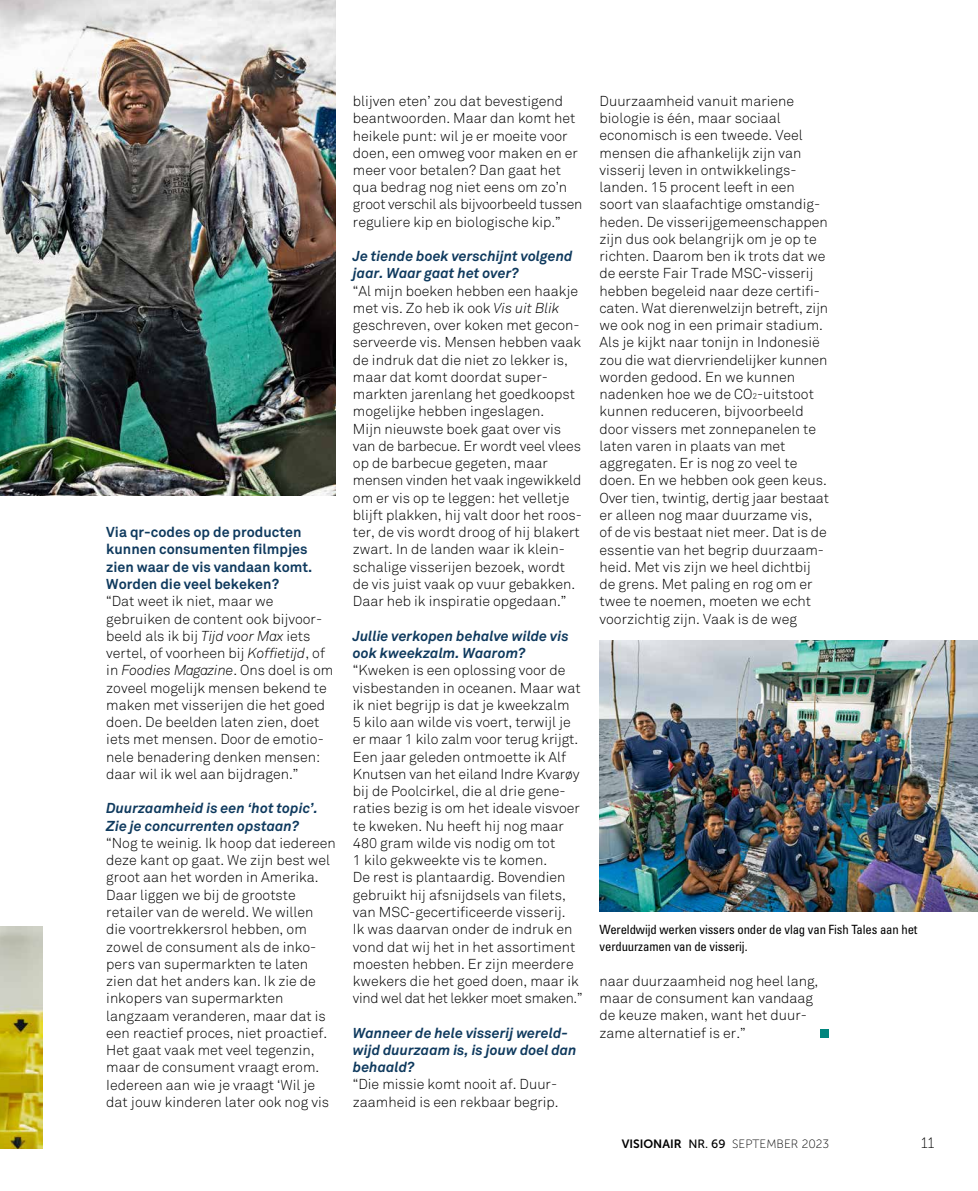
<style>
.page{position:relative;width:978px;height:1191px;background:#fff}
.page>*{position:absolute;margin:0;border:0;box-sizing:border-box;transform-origin:0 0}
.t1{font:15px "Museo Sans 100";color:#000}
.t2{font:300 14.25px/17.2px "Akkurat";color:#000}
.t3{font:italic 700 14.25px/17.2px "Akkurat";color:#0f3a5e}
.t4{font:700 14.25px/17.2px "Akkurat";color:#0f3a5e}
.t5{font:condensed 12.75px/17.2px "Univers LT Std";letter-spacing:-.01em;color:#000}
.t6{font:12px "Museo Sans 100";color:#000}
.s1{font-style:italic}
.s2{font-size:8.25px}
.s3{font-family:"Museo Sans 700"}
.s4{font-family:"Museo Sans 500"}
</style>
<div class="page">
<img style="left:600px;top:641px;width:378px;height:270px">
<img style="left:0;top:926px;width:43px;height:222px">
<div style="left:821px;top:1029px;width:8px;height:8px;background:#00857d"></div>
<img style="left:0;top:0;width:336px;height:495px">
<p class="t4" style="left:106px;top:523px;width:208px">Via qr-codes op de producten kunnen consumenten filmpjes zien waar de vis vandaan komt.<br>Worden die veel bekeken?</p>
<p class="t2" style="left:106px;top:593px;width:229px">“Dat weet ik niet, maar we gebruiken de content ook bijvoor&shy;beeld als ik bij <span class="s1">Tijd voor Max</span> iets vertel, of voorheen bij <span class="s1">Koffietijd</span>, of in <span class="s1">Foodies Magazine</span>. Ons doel is om zoveel mogelijk mensen bekend te maken met visserijen die het goed doen. De beelden laten zien, doet iets met mensen. Door de emotio&shy;nele benadering denken mensen: daar wil ik wel aan bijdragen.”</p>
<p class="t3" style="left:106px;top:800px;width:213px">Duurzaamheid is een ‘hot topic’.<br>Zie je concurrenten opstaan?</p>
<p class="t2" style="left:106px;top:834px;width:231px">“Nog te weinig. Ik hoop dat iedereen deze kant op gaat. We zijn best wel groot aan het worden in Amerika.<br>Daar liggen we bij de grootste retailer van de wereld. We willen die voortrekkersrol hebben, om zowel de consument als de inko&shy;pers van supermarkten te laten zien dat het anders kan. Ik zie de inkopers van supermarkten langzaam veranderen, maar dat is een reactief proces, niet proactief.<br>Het gaat vaak met veel tegenzin, maar de consument vraagt erom.<br>Iedereen aan wie je vraagt ‘Wil je dat jouw kinderen later ook nog vis</p>
<p class="t2" style="left:353px;top:93px;width:231px">blijven eten’ zou dat bevestigend beantwoorden. Maar dan komt het heikele punt: wil je er moeite voor doen, een omweg voor maken en er meer voor betalen? Dan gaat het qua bedrag nog niet eens om zo’n groot verschil als bijvoorbeeld tussen reguliere kip en biologische kip.”</p>
<p class="t3" style="left:353px;top:247px;width:221px">Je tiende boek verschijnt volgend jaar. Waar gaat het over?</p>
<p class="t2" style="left:353px;top:282px;width:231px">“Al mijn boeken hebben een haakje met vis. Zo heb ik ook <span class="s1">Vis uit Blik </span>geschreven, over koken met gecon&shy;serveerde vis. Mensen hebben vaak de indruk dat die niet zo lekker is, maar dat komt doordat super&shy;markten jarenlang het goedkoopst mogelijke hebben ingeslagen.<br>Mijn nieuwste boek gaat over vis van de barbecue. Er wordt veel vlees op de barbecue gegeten, maar mensen vinden het vaak ingewikkeld om er vis op te leggen: het velletje blijft plakken, hij valt door het roos&shy;ter, de vis wordt droog of hij blakert zwart. In de landen waar ik klein&shy;schalige visserijen bezoek, wordt de vis juist vaak op vuur gebakken.<br>Daar heb ik inspiratie opgedaan.”</p>
<p class="t3" style="left:353px;top:627px;width:217px">Jullie verkopen behalve wilde vis ook kweekzalm. Waarom?</p>
<p class="t2" style="left:353px;top:662px;width:231px">“Kweken is een oplossing voor de visbestanden in oceanen. Maar wat ik niet begrijp is dat je kweekzalm<br>5 kilo aan wilde vis voert, terwijl je er maar 1 kilo zalm voor terug krijgt.<br>Een jaar geleden ontmoette ik Alf Knutsen van het eiland Indre Kvarøy bij de Poolcirkel, die al drie gene&shy;raties bezig is om het ideale visvoer te kweken. Nu heeft hij nog maar 480 gram wilde vis nodig om tot<br>1 kilo gekweekte vis te komen.<br>De rest is plantaardig. Bovendien gebruikt hij afsnijdsels van filets, van MSC-gecertificeerde visserij.<br>Ik was daarvan onder de indruk en vond dat wij het in het assortiment moesten hebben. Er zijn meerdere kwekers die het goed doen, maar ik vind wel dat het lekker moet smaken.”</p>
<p class="t3" style="left:353px;top:1024px;width:225px">Wanneer de hele visserij wereld&shy;wijd duurzaam is, is jouw doel dan behaald?</p>
<p class="t2" style="left:353px;top:1076px;width:207px">“Die missie komt nooit af. Duur&shy;zaamheid is een rekbaar begrip.</p>
<p class="t2" style="left:600px;top:92px;width:231px">Duurzaamheid vanuit mariene biologie is één, maar sociaal economisch is een tweede. Veel mensen die afhankelijk zijn van visserij leven in ontwikkelings&shy;landen. 15 procent leeft in een soort van slaafachtige omstandig&shy;heden. De visserijgemeenschappen zijn dus ook belangrijk om je op te richten. Daarom ben ik trots dat we de eerste Fair Trade MSC-visserij hebben begeleid naar deze certifi&shy;caten. Wat dierenwelzijn betreft, zijn we ook nog in een primair stadium.<br>Als je kijkt naar tonijn in Indonesië zou die wat diervriendelijker kunnen worden gedood. En we kunnen nadenken hoe we de CO<span class="s2">2</span>-uitstoot kunnen reduceren, bijvoorbeeld door vissers met zonnepanelen te laten varen in plaats van met aggregaten. Er is nog zo veel te doen. En we hebben ook geen keus.<br>Over tien, twintig, dertig jaar bestaat er alleen nog maar duurzame vis,<br>of de vis bestaat niet meer. Dat is de essentie van het begrip duurzaam&shy;heid. Met vis zijn we heel dichtbij de grens. Met paling en rog om er twee te noemen, moeten we echt voorzichtig zijn. Vaak is de weg</p>
<p class="t5" style="left:600px;top:920px;width:319px">Wereldwijd werken vissers onder de vlag van Fish Tales aan het verduurzamen van de visserij.</p>
<p class="t2" style="left:600px;top:972px;width:220px">naar duurzaamheid nog heel lang, maar de consument kan vandaag de keuze maken, want het duur&shy;zame alternatief is er.”</p>
<p class="t6" style="left:622px;top:1138px;width:209px"><span class="s3">VISIONAIR</span> <span class="s4">NR. 69</span> SEPTEMBER 2023</p>
<p class="t1" style="left:921px;top:1135px;width:15px">11</p>
</div>
